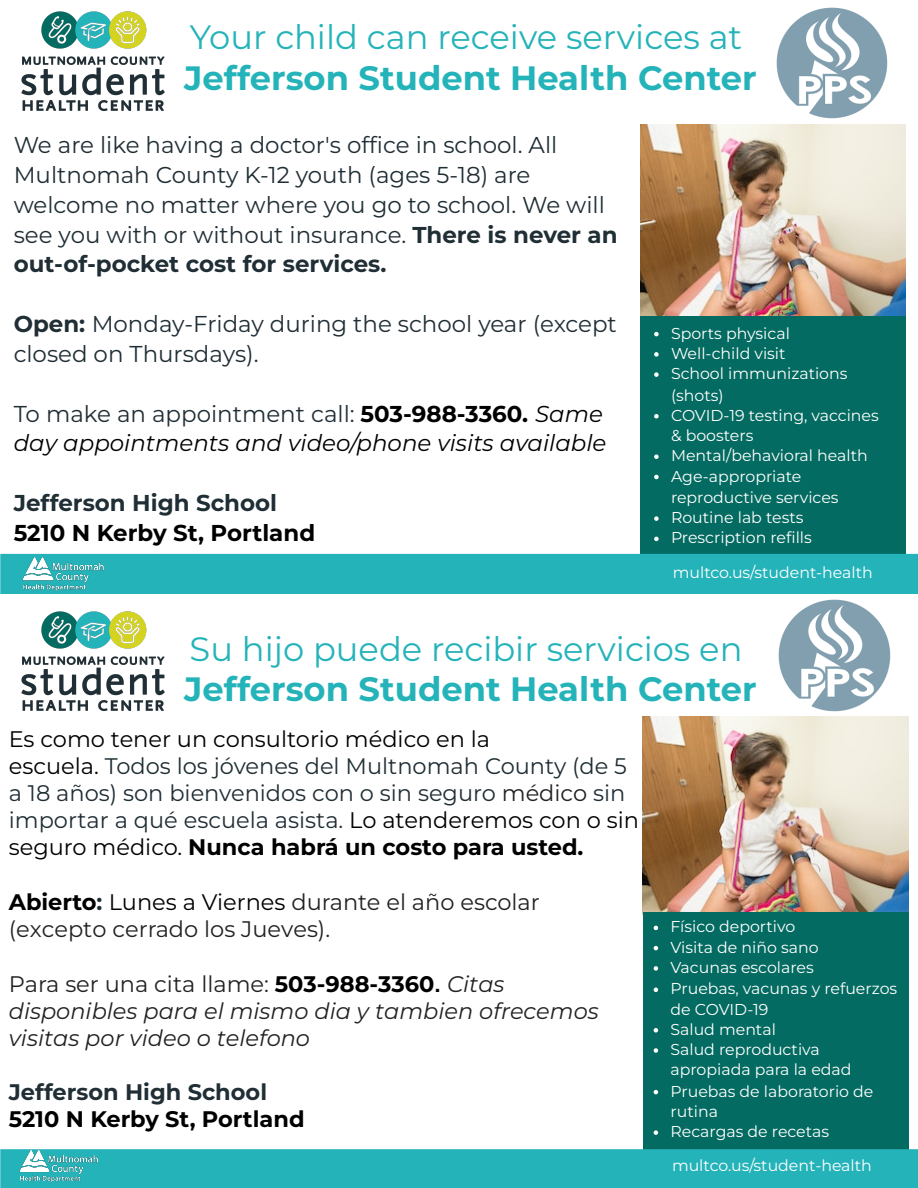
<style>
.page{position:relative;width:918px;height:1188px;background:#fff}
.page>*{position:absolute;margin:0;border:0;box-sizing:border-box;transform-origin:0 0}
.t1{font:33.75px/40.5px "Montserrat";color:#25b3ba}
.t2{font:22.95px/29.8px "Montserrat";color:#202e35}
.t3{font:italic 22.95px/29.2px "Montserrat";color:#000}
.t4{font:700 22.95px/30.3px "Montserrat";color:#000}
.t5{font:22.5px/27px "Montserrat";color:#202e35}
.t6{font:italic 22.5px/27px "Montserrat";color:#222}
.t7{font:22.5px/27px "Montserrat";color:#222}
.t8{font:700 22.5px/27px "Montserrat";color:#000}
.t9{font:15.75px/20.2px "Montserrat";color:#fff}
.s1{font-weight:700}
.s2{font-style:normal;color:#202e35}
.s3{font-weight:700;font-style:normal}
.s4{color:#202e35}
.s5{color:#000}
.s6{color:#222}
.s7{font-weight:700;color:#000}
.s8{font-weight:700;color:#202e35}
.s9{font-style:normal}
.s10{font-weight:700;font-style:normal;color:#000}
.s11{font-family:"Arial";font-weight:700;font-style:normal;color:#000}
</style>
<div class="page">
<img style="left:640px;top:124px;width:266px;height:192px">
<img style="left:21px;top:11px;width:144px;height:100px">
<div style="left:640px;top:316px;width:266px;height:239px;background:#036b61"></div>
<svg style="left:654px;top:332px;width:5px;height:4px"></svg>
<svg style="left:654px;top:352px;width:5px;height:5px"></svg>
<svg style="left:654px;top:372px;width:5px;height:5px"></svg>
<svg style="left:654px;top:414px;width:5px;height:5px"></svg>
<svg style="left:654px;top:455px;width:5px;height:4px"></svg>
<svg style="left:654px;top:475px;width:5px;height:4px"></svg>
<svg style="left:654px;top:516px;width:5px;height:5px"></svg>
<svg style="left:654px;top:537px;width:5px;height:4px"></svg>
<div style="left:0;top:554px;width:918px;height:40px;background:#25b3ba"></div>
<img style="left:776px;top:7px;width:112px;height:112px">
<img style="left:20px;top:553px;width:86px;height:38px">
<img style="left:643px;top:717px;width:265px;height:196px">
<img style="left:21px;top:611px;width:144px;height:100px">
<div style="left:643px;top:913px;width:266px;height:238px;background:#036b61"></div>
<svg style="left:654px;top:926px;width:4px;height:4px"></svg>
<svg style="left:654px;top:946px;width:4px;height:4px"></svg>
<svg style="left:654px;top:966px;width:4px;height:5px"></svg>
<svg style="left:654px;top:988px;width:4px;height:4px"></svg>
<svg style="left:654px;top:1028px;width:4px;height:5px"></svg>
<svg style="left:654px;top:1048px;width:4px;height:5px"></svg>
<svg style="left:654px;top:1090px;width:4px;height:4px"></svg>
<svg style="left:654px;top:1130px;width:4px;height:5px"></svg>
<div style="left:0;top:1149px;width:918px;height:39px;background:#25b3ba"></div>
<img style="left:778px;top:599px;width:113px;height:113px">
<img style="left:17px;top:1149px;width:83px;height:34px">
<p class="t1" style="left:184px;top:17px;width:574px">Your child can receive services at<br><span class="s1">Jefferson Student Health Center</span></p>
<p class="t2" style="left:14px;top:130px;width:605px">We are like having a doctor's office in school. All Multnomah County K-12 youth (ages 5-18) are welcome no matter where you go to school. We will see you with or without insurance. <span class="s1">There is never an out-of-pocket cost for services.</span></p>
<p class="t2" style="left:14px;top:308px;width:605px;line-height:30.3px"><span class="s1">Open:</span> Monday-Friday during the school year (except closed on Thursdays).</p>
<p class="t3" style="left:14px;top:399px;width:594px"><span class="s2">To make an appointment call:</span> <span class="s3">503-988-3360.</span> Same day appointments and video/phone visits available</p>
<p class="t4" style="left:14px;top:487px;width:303px"><span class="s4">Jefferson High School<br></span>5210 N Kerby St, Portland</p>
<p class="t9" style="left:671px;top:323px;width:120px">Sports physical</p>
<p class="t9" style="left:671px;top:343px;width:116px">Well-child visit</p>
<p class="t9" style="left:671px;top:363px;width:178px;line-height:21.3px">School immunizations (shots)</p>
<p class="t9" style="left:671px;top:405px;width:209px">COVID-19 testing, vaccines &amp; boosters</p>
<p class="t9" style="left:671px;top:445px;width:198px">Mental/behavioral health</p>
<p class="t9" style="left:671px;top:465px;width:169px;line-height:21.3px">Age-appropriate reproductive services</p>
<p class="t9" style="left:671px;top:507px;width:134px">Routine lab tests</p>
<p class="t9" style="left:671px;top:528px;width:142px">Prescription refills</p>
<p class="t9" style="left:673px;top:562px;width:201px">multco.us/student-health</p>
<p class="t1" style="left:184px;top:629px;width:574px">Su hijo puede recibir servicios en<br><span class="s1">Jefferson Student Health Center</span></p>
<p class="t5" style="left:9px;top:725px;width:632px"><span class="s5">Es como tener un consultorio médico en la<br>escuela.</span> Todos los jóvenes del Multnomah County (de 5 a 18 años) son bienvenidos con o sin seguro <span class="s6">médico</span> sin importar a qué escuela asista. <span class="s5">Lo atenderemos con o sin seguro médico.</span> <span class="s7">Nunca habrá un costo para usted.</span></p>
<p class="t7" style="left:9px;top:888px;width:533px"><span class="s7">Abierto</span><span class="s8">:</span> <span class="s5">Lunes a Viernes</span> durante el año escolar (excepto cerrado los Jueves).</p>
<p class="t6" style="left:9px;top:970px;width:592px"><span class="s9">Para ser una cita llame:</span> <span class="s10">503-988-3360</span><span class="s11">.</span> Citas disponibles para el mismo dia y tambien ofrecemos visitas por video o telefono</p>
<p class="t8" style="left:9px;top:1078px;width:297px"><span class="s4">Jefferson High School<br></span>5210 N Kerby St, Portland</p>
<p class="t9" style="left:672px;top:1155px;width:201px">multco.us/student-health</p>
<p class="t9" style="left:671px;top:917px;width:126px">Físico deportivo</p>
<p class="t9" style="left:671px;top:937px;width:150px">Visita de niño sano</p>
<p class="t9" style="left:671px;top:957px;width:145px">Vacunas escolares</p>
<p class="t9" style="left:671px;top:979px;width:228px">Pruebas, vacunas y refuerzos de COVID-19</p>
<p class="t9" style="left:671px;top:1019px;width:107px">Salud mental</p>
<p class="t9" style="left:671px;top:1039px;width:182px">Salud reproductiva apropiada para la edad</p>
<p class="t9" style="left:671px;top:1081px;width:204px">Pruebas de laboratorio de rutina</p>
<p class="t9" style="left:671px;top:1121px;width:160px">Recargas de recetas</p>
</div>
